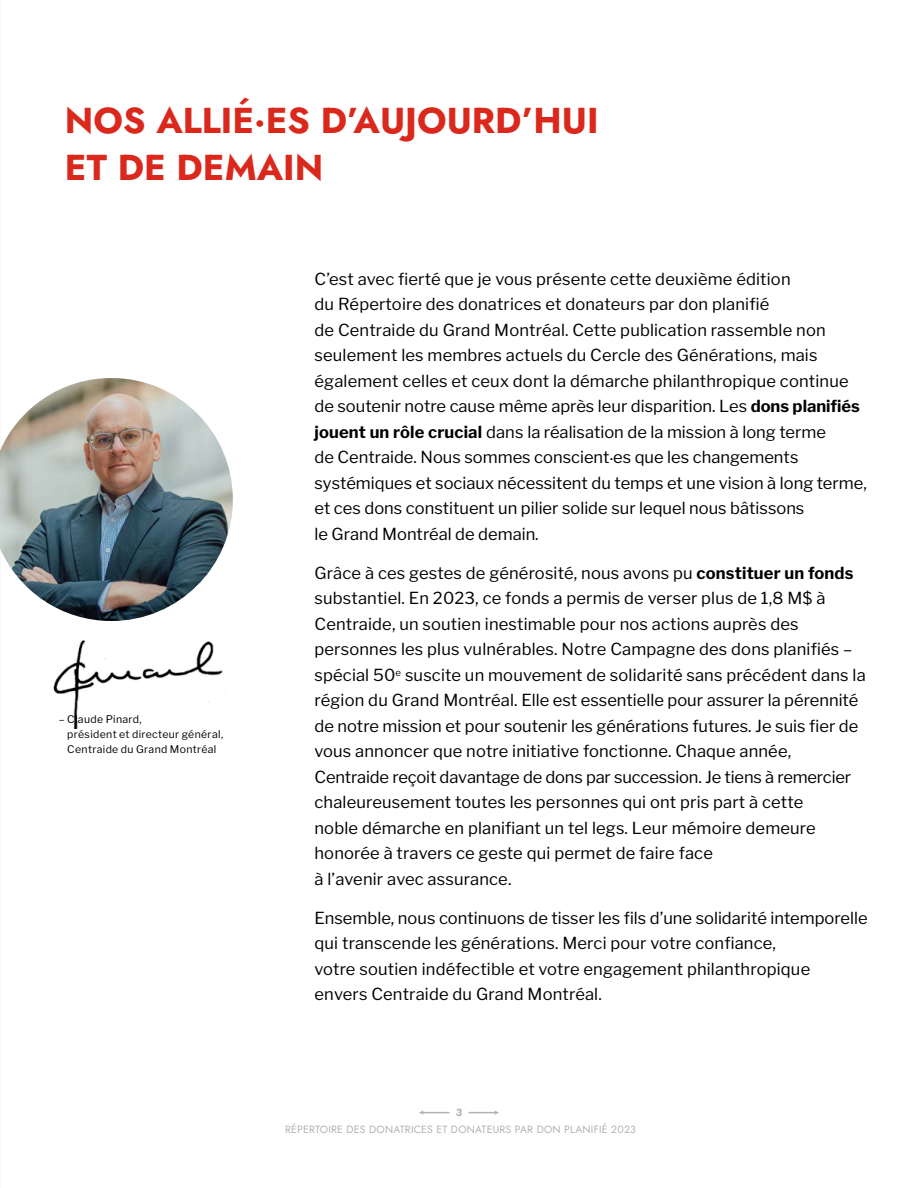
<style>
.page{position:relative;width:918px;height:1188px;background:#fff}
.page>*{position:absolute;margin:0;border:0;box-sizing:border-box;transform-origin:0 0}
.t1{font:700 36px/47.2px "Jost";color:#da291c}
.t2{font:16.5px/25.5px "Libre Franklin";letter-spacing:.01em;color:#000}
.t3{font:10.5px/15px "Libre Franklin";letter-spacing:.035em;color:#000}
.t4{font:10.5px "Jost";letter-spacing:.02em;color:#b3b3b3}
.t5{font:700 10.5px "Jost";color:#b3b3b3}
.s1{font-weight:700}
</style>
<div class="page">
<img style="left:0;top:378px;width:233px;height:243px">
<svg style="left:419px;top:1111px;width:30px;height:4px"></svg>
<svg style="left:469px;top:1111px;width:30px;height:4px"></svg>
<img style="left:53px;top:641px;width:170px;height:88px">
<h1 class="t1" style="left:65px;top:96px;width:535px">NOS ALLIÉ.ES D’AUJOURD’HUI<br>ET DE DEMAIN</h1>
<p class="t3" style="left:67px;top:711px;width:158px;text-indent:-8px">– Claude Pinard,<br>président et directeur général,<br>Centraide du Grand Montréal</p>
<p class="t2" style="left:315px;top:266px;width:554px">C’est avec fierté que je vous présente cette deuxième édition<br>du Répertoire des donatrices et donateurs par don planifié<br>de Centraide du Grand Montréal. Cette publication rassemble non seulement les membres actuels du Cercle des Générations, mais également celles et ceux dont la démarche philanthropique continue de soutenir notre cause même après leur disparition. Les <span class="s1">dons planifiés jouent un rôle crucial</span> dans la réalisation de la mission à long terme<br>de Centraide. Nous sommes conscient.es que les changements systémiques et sociaux nécessitent du temps et une vision à long terme, et ces dons constituent un pilier solide sur lequel nous bâtissons<br>le Grand Montréal de demain.</p>
<p class="t2" style="left:315px;top:560px;width:553px">Grâce à ces gestes de générosité, nous avons pu <span class="s1">constituer un fonds </span>substantiel. En 2023, ce fonds a permis de verser plus de 1,8 M$ à Centraide, un soutien inestimable pour nos actions auprès des personnes les plus vulnérables. Notre Campagne des dons planifiés – spécial 50<sup>e</sup> suscite un mouvement de solidarité sans précédent dans la région du Grand Montréal. Elle est essentielle pour assurer la pérennité de notre mission et pour soutenir les générations futures. Je suis fier de vous annoncer que notre initiative fonctionne. Chaque année, Centraide reçoit davantage de dons par succession. Je tiens à remercier chaleureusement toutes les personnes qui ont pris part à cette<br>noble démarche en planifiant un tel legs. Leur mémoire demeure honorée à travers ce geste qui permet de faire face<br>à l’avenir avec assurance.</p>
<p class="t2" style="left:315px;top:905px;width:555px">Ensemble, nous continuons de tisser les fils d’une solidarité intemporelle qui transcende les générations. Merci pour votre confiance,<br>votre soutien indéfectible et votre engagement philanthropique<br>envers Centraide du Grand Montréal.</p>
<p class="t5" style="left:456px;top:1106px;width:8px">3</p>
<p class="t4" style="left:285px;top:1123px;width:352px">RÉPERTOIRE DES DONATRICES ET DONATEURS PAR DON PLANIFIÉ 2023</p>
</div>
